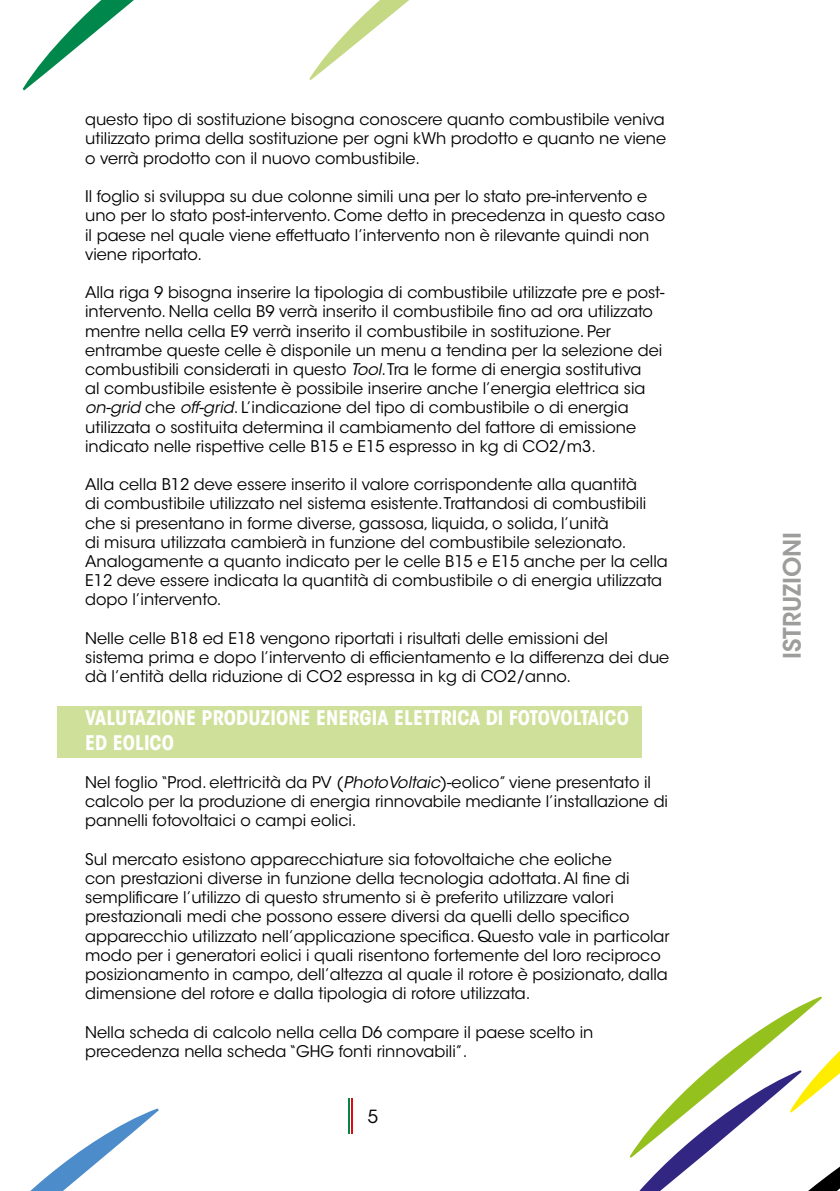
<style>
.page{position:relative;width:840px;height:1191px;background:#fff}
.page>*{position:absolute;margin:0;border:0;box-sizing:border-box;transform-origin:0 0}
.t1{font:600 24px "ITC Avant Garde Std";color:#9d9d9c}
.t2{font:700 condensed 20px/24px "ITC Avant Garde Std";color:#fff}
.t3{font:18px "ITC Avant Garde Std";color:#000}
.t4{font:16px/19.2px "ITC Avant Garde Std";color:#000}
.s1{font-style:italic}
</style>
<div class="page">
<svg style="left:23px;top:0;width:111px;height:90px"></svg>
<svg style="left:30px;top:1108px;width:129px;height:83px"></svg>
<svg style="left:629px;top:996px;width:210px;height:195px"></svg>
<svg style="left:309px;top:0;width:100px;height:80px"></svg>
<svg style="left:349px;top:1098px;width:1px;height:36px"></svg>
<hr style="left:348px;top:1098px;width:1px;height:36px;background:#00874b">
<hr style="left:351px;top:1098px;width:1px;height:36px;background:#e30613">
<div style="left:57px;top:706px;width:584px;height:51px;background:#cfe09b"></div>
<p class="t4" style="left:85px;top:110px;width:582px;text-align:justify">questo tipo di sostituzione bisogna conoscere quanto combustibile veniva utilizzato prima della sostituzione per ogni kWh prodotto e quanto ne viene o verrà prodotto con il nuovo combustibile.</p>
<p class="t4" style="left:85px;top:187px;width:581px">Il foglio si sviluppa su due colonne simili una per lo stato pre-intervento e uno per lo stato post-intervento. Come detto in precedenza in questo caso il paese nel quale viene effettuato l’intervento non è rilevante quindi non viene riportato.</p>
<p class="t4" style="left:85px;top:283px;width:580px">Alla riga 9 bisogna inserire la tipologia di combustibile utilizzate pre e post&shy;intervento. Nella cella B9 verrà inserito il combustibile fino ad ora utilizzato mentre nella cella E9 verrà inserito il combustibile in sostituzione. Per entrambe queste celle è disponile un menu a tendina per la selezione dei combustibili considerati in questo <span class="s1">Tool</span>. Tra le forme di energia sostitutiva<br>al combustibile esistente è possibile inserire anche l’energia elettrica sia <span class="s1">on-grid</span> che <span class="s1">off-grid</span>. L’indicazione del tipo di combustibile o di energia utilizzata o sostituita determina il cambiamento del fattore di emissione indicato nelle rispettive celle B15 e E15 espresso in kg di CO2/m3.</p>
<p class="t4" style="left:85px;top:475px;width:584px">Alla cella B12 deve essere inserito il valore corrispondente alla quantità<br>di combustibile utilizzato nel sistema esistente. Trattandosi di combustibili che si presentano in forme diverse, gassosa, liquida, o solida, l’unità<br>di misura utilizzata cambierà in funzione del combustibile selezionato.<br>Analogamente a quanto indicato per le celle B15 e E15 anche per la cella E12 deve essere indicata la quantità di combustibile o di energia utilizzata dopo l’intervento.</p>
<p class="t4" style="left:85px;top:628px;width:585px">Nelle celle B18 ed E18 vengono riportati i risultati delle emissioni del sistema prima e dopo l’intervento di efficientamento e la differenza dei due dà l’entità della riduzione di CO2 espressa in kg di CO2/anno.</p>
<p class="t2" style="left:85px;top:706px;width:545px">VALUTAZIONE PRODUZIONE ENERGIA ELETTRICA DI FOTOVOLTAICO<br>ED EOLICO</p>
<p class="t4" style="left:85px;top:772px;width:584px">Nel foglio “Prod. elettricità da PV (<span class="s1">PhotoVoltaic</span>)-eolico” viene presentato il calcolo per la produzione di energia rinnovabile mediante l’installazione di pannelli fotovoltaici o campi eolici.</p>
<p class="t4" style="left:85px;top:849px;width:585px">Sul mercato esistono apparecchiature sia fotovoltaiche che eoliche<br>con prestazioni diverse in funzione della tecnologia adottata. Al fine di semplificare l’utilizzo di questo strumento si è preferito utilizzare valori prestazionali medi che possono essere diversi da quelli dello specifico apparecchio utilizzato nell’applicazione specifica. Questo vale in particolar modo per i generatori eolici i quali risentono fortemente del loro reciproco posizionamento in campo, dell’altezza al quale il rotore è posizionato, dalla dimensione del rotore e dalla tipologia di rotore utilizzata.</p>
<p class="t4" style="left:85px;top:1022px;width:509px">Nella scheda di calcolo nella cella D6 compare il paese scelto in precedenza nella scheda “GHG fonti rinnovabili”.</p>
<p class="t3" style="left:368px;top:1106px;width:12px">5</p>
<h1 class="t1" style="left:776px;top:659px;width:129px;rotate:-90deg">ISTRUZIONI</h1>
</div>
